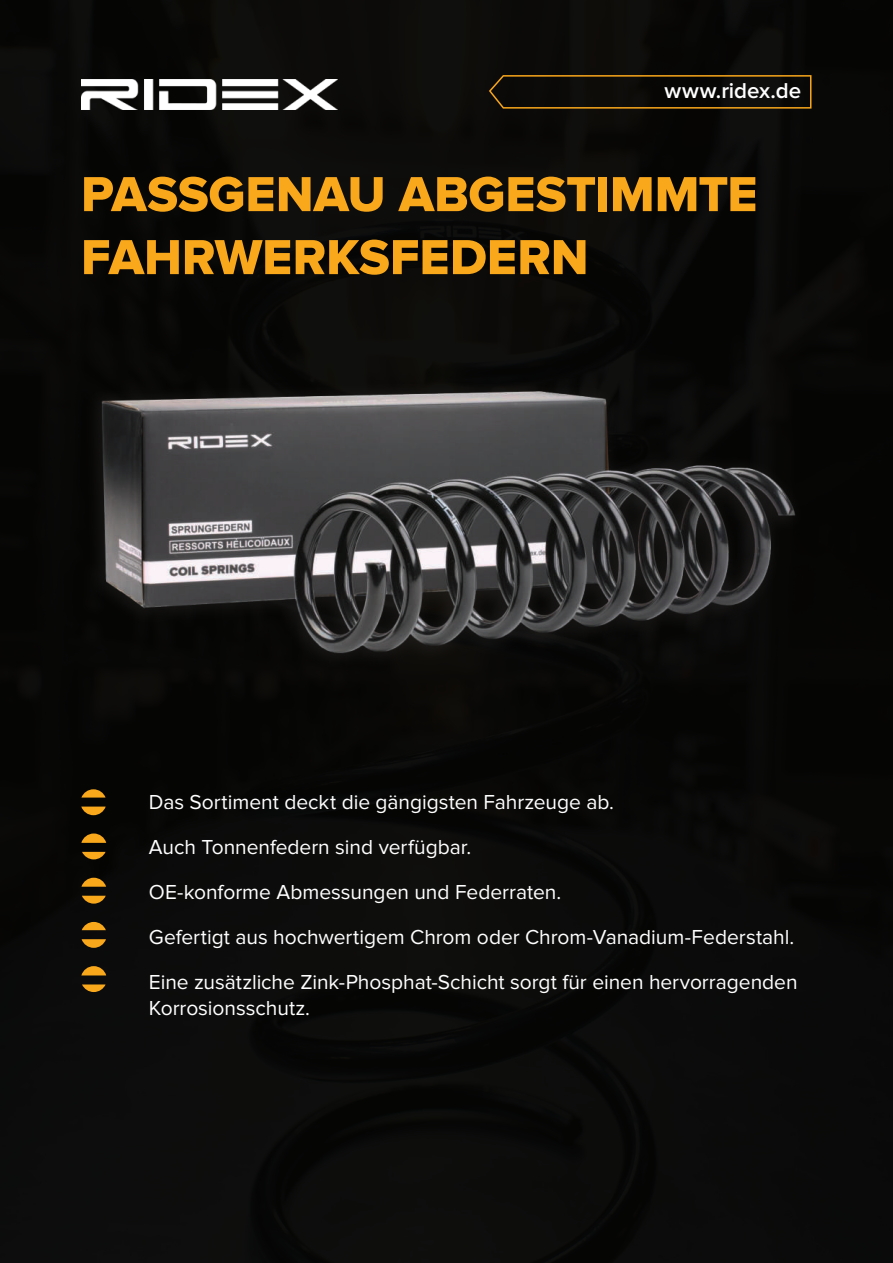
<style>
.page{position:relative;width:893px;height:1263px;background:#050504}
.page>*{position:absolute;margin:0;border:0;box-sizing:border-box;transform-origin:0 0}
.t1{font:51px/63px "Proxima Nova Extrabld";letter-spacing:-.005em;color:#f9a71b}
.t2{font:600 22.35px "Proxima Nova";color:#fff}
.t3{font:21px/45px "Proxima Nova";color:#fff}
</style>
<div class="page">
<img style="left:98px;top:383px;width:698px;height:277px">
<img style="left:81px;top:80px;width:256px;height:29px">
<svg style="left:489px;top:75px;width:322px;height:34px"></svg>
<svg style="left:81px;top:833px;width:25px;height:10px"></svg>
<svg style="left:82px;top:852px;width:24px;height:7px"></svg>
<svg style="left:81px;top:878px;width:25px;height:9px"></svg>
<svg style="left:82px;top:896px;width:24px;height:8px"></svg>
<svg style="left:82px;top:922px;width:24px;height:8px"></svg>
<svg style="left:82px;top:939px;width:24px;height:9px"></svg>
<svg style="left:81px;top:966px;width:25px;height:9px"></svg>
<svg style="left:82px;top:984px;width:24px;height:8px"></svg>
<svg style="left:81px;top:789px;width:25px;height:9px"></svg>
<svg style="left:81px;top:807px;width:25px;height:8px"></svg>
<p class="t2" style="left:665px;top:77px;width:138px">www.ridex.de</p>
<h1 class="t1" style="left:81px;top:164px;width:678px">PASSGENAU ABGESTIMMTE<br>FAHRWERKSFEDERN</h1>
<p class="t3" style="left:149px;top:780px;width:650px">Das Sortiment deckt die gängigsten Fahrzeuge ab.<br>Auch Tonnenfedern sind verfügbar.<br>OE-konforme Abmessungen und Federraten.<br>Gefertigt aus hochwertigem Chrom oder Chrom-Vanadium-Federstahl.<br>Eine zusätzliche Zink-Phosphat-Schicht sorgt für einen hervorragenden</p>
<p class="t3" style="left:149px;top:986px;width:163px">Korrosionsschutz.</p>
</div>
